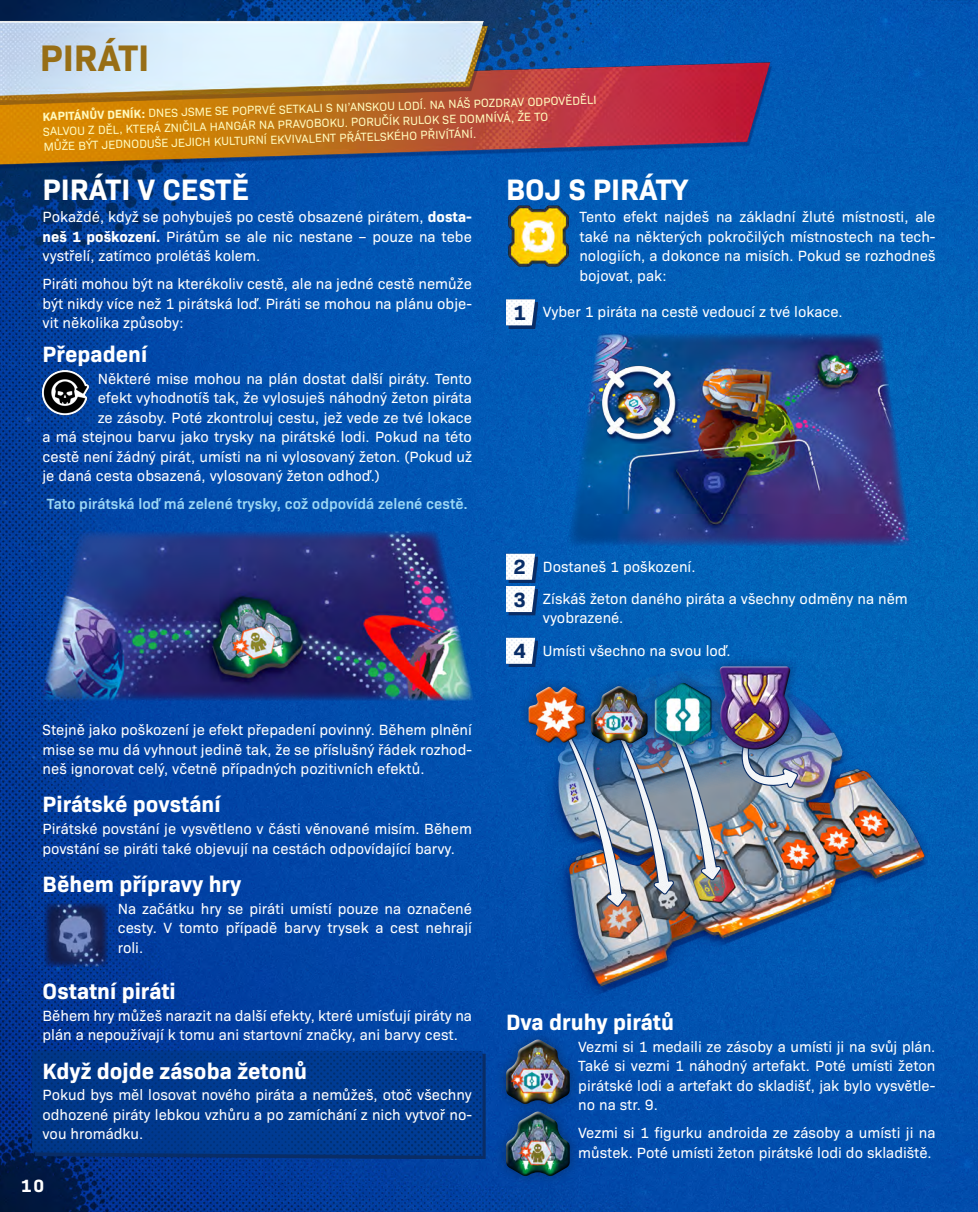
<style>
.page{position:relative;width:978px;height:1212px;background:#fff}
.page>*{position:absolute;margin:0;border:0;box-sizing:border-box;transform-origin:0 0}
.Heading_1{font:700 37.5px "Bio Sans";color:#976e16}
.Heading_2{font:700 30px "Bio Sans";color:#fff}
.Heading_3{font:700 22.5px "Bio Sans";color:#fff}
.t1{font:700 20.85px "Bio Sans";color:#092d67}
.t2{font:700 18px "Bio Sans";color:#fff}
.t3{font:15px/19.5px "Bio Sans";color:#fff;text-align:justify}
.Pictures_description{font:600 15px "Bio Sans";color:#9cd8f5}
.Captain_s_Log{font:12px/14.7px "Bio Sans";color:#fff9bc}
.s1{font-weight:700}
</style>
<div class="page">
<img style="left:0;top:0;width:978px;height:1212px">
<svg style="left:35px;top:1054px;width:451px;height:105px;fill:#082d67"></svg>
<img style="left:32px;top:1051px;width:451px;height:105px">
<img style="left:0;top:0;width:818px;height:172px">
<img style="left:0;top:0;width:503px;height:111px">
<img style="left:43px;top:370px;width:46px;height:46px">
<img style="left:38px;top:529px;width:439px;height:174px">
<img style="left:43px;top:901px;width:66px;height:67px">
<img style="left:506px;top:204px;width:65px;height:66px">
<svg style="left:509px;top:302px;width:29px;height:27px"></svg>
<img style="left:506px;top:299px;width:29px;height:26px">
<img style="left:565px;top:331px;width:348px;height:217px">
<img style="left:598px;top:363px;width:82px;height:80px">
<svg style="left:509px;top:557px;width:29px;height:26px"></svg>
<img style="left:506px;top:554px;width:29px;height:26px">
<svg style="left:509px;top:589px;width:29px;height:26px"></svg>
<img style="left:506px;top:586px;width:29px;height:26px">
<svg style="left:509px;top:641px;width:29px;height:26px"></svg>
<img style="left:506px;top:638px;width:29px;height:26px">
<img style="left:546px;top:660px;width:381px;height:340px">
<img style="left:558px;top:752px;width:164px;height:156px">
<img style="left:736px;top:760px;width:61px;height:30px">
<svg style="left:739px;top:760px;width:60px;height:28px"></svg>
<div style="left:581px;top:676px;width:77px;height:77px;background:#092d67;opacity:.75"></div>
<div style="left:588px;top:685px;width:60px;height:50px;background:#fff;opacity:.75"></div>
<div style="left:589px;top:694px;width:59px;height:51px;background:#000;opacity:.75"></div>
<div style="left:518px;top:677px;width:77px;height:75px;background:#092d67;opacity:.75"></div>
<div style="left:527px;top:686px;width:58px;height:51px;background:#fff;opacity:.75"></div>
<div style="left:527px;top:692px;width:58px;height:51px;background:#000;opacity:.75"></div>
<div style="left:645px;top:673px;width:76px;height:83px;background:#092d67;opacity:.75"></div>
<div style="left:654px;top:694px;width:33px;height:53px;background:#fff;opacity:.75"></div>
<div style="left:656px;top:682px;width:57px;height:65px;background:#000;opacity:.75"></div>
<div style="left:710px;top:656px;width:90px;height:104px;background:#092d67;opacity:.75"></div>
<div style="left:719px;top:666px;width:73px;height:66px;background:#fff;opacity:.75"></div>
<div style="left:721px;top:667px;width:72px;height:84px;background:#000;opacity:.75"></div>
<div style="left:494px;top:1029px;width:87px;height:86px;background:#0149a9"></div>
<div style="left:503px;top:1038px;width:68px;height:57px;background:#fff;opacity:.75"></div>
<div style="left:504px;top:1049px;width:67px;height:57px;background:#000;opacity:.75"></div>
<div style="left:494px;top:1101px;width:87px;height:86px;background:#092d67;opacity:.75"></div>
<div style="left:503px;top:1110px;width:68px;height:57px;background:#fff;opacity:.75"></div>
<div style="left:504px;top:1121px;width:67px;height:57px;background:#000;opacity:.75"></div>
<p class="Heading_1" style="left:40px;top:29px;width:111px">PIRÁTI</p>
<p class="Captain_s_Log" style="left:42px;top:110px;width:556px;rotate:-2deg"><span class="s1">KAPITÁNŮV DENÍK:</span> DNES JSME SE POPRVÉ SETKALI S NI’ANSKOU LODÍ. NA NÁŠ POZDRAV ODPOVĚDĚLI<br>SALVOU Z DĚL, KTERÁ ZNIČILA HANGÁR NA PRAVOBOKU. PORUČÍK RULOK SE DOMNÍVÁ, ŽE TO<br>MŮŽE BÝT JEDNODUŠE JEJICH KULTURNÍ EKVIVALENT PŘÁTELSKÉHO PŘIVÍTÁNÍ.</p>
<p class="Heading_2" style="left:43px;top:167px;width:208px">PIRÁTI V CESTĚ</p>
<p class="t3" style="left:43px;top:206px;width:431px">Pokaždé, když se pohybuješ po cestě obsazené pirátem, <span class="s1">dosta&shy;neš 1 poškození.</span> Pirátům se ale nic nestane – pouze na tebe vystřelí, zatímco prolétáš kolem.</p>
<p class="t3" style="left:43px;top:273px;width:431px">Piráti mohou být na kterékoliv cestě, ale na jedné cestě nemůže být nikdy více než 1 pirátská loď. Piráti se mohou na plánu obje&shy;vit několika způsoby:</p>
<p class="Heading_3" style="left:43px;top:337px;width:106px">Přepadení</p>
<p class="t3" style="left:98px;top:368px;width:376px">Některé mise mohou na plán dostat další piráty. Tento</p>
<p class="t3" style="left:98px;top:387px;width:376px">efekt vyhodnotíš tak, že vylosuješ náhodný žeton piráta</p>
<p class="t3" style="left:98px;top:407px;width:376px">ze zásoby. Poté zkontroluj cestu, jež vede ze tvé lokace</p>
<p class="t3" style="left:43px;top:426px;width:431px">a má stejnou barvu jako trysky na pirátské lodi. Pokud na této</p>
<p class="t3" style="left:43px;top:446px;width:431px">cestě není žádný pirát, umísti na ni vylosovaný žeton. (Pokud už</p>
<p class="t3" style="left:43px;top:465px;width:339px">je daná cesta obsazená, vylosovaný žeton odhoď.)</p>
<p class="Pictures_description" style="left:47px;top:493px;width:423px">Tato pirátská loď má zelené trysky, což odpovídá zelené cestě.</p>
<p class="t3" style="left:43px;top:719px;width:431px">Stejně jako poškození je efekt přepadení povinný. Během plnění mise se mu dá vyhnout jedině tak, že se příslušný řádek rozhod&shy;neš ignorovat celý, včetně případných pozitivních efektů.</p>
<p class="Heading_3" style="left:43px;top:787px;width:180px">Pirátské povstání</p>
<p class="t3" style="left:43px;top:818px;width:431px">Pirátské povstání je vysvětleno v části věnované misím. Během povstání se piráti také objevují na cestách odpovídající barvy.</p>
<p class="Heading_3" style="left:43px;top:867px;width:200px">Během přípravy hry</p>
<p class="t3" style="left:118px;top:897px;width:356px">Na začátku hry se piráti umístí pouze na označené cesty. V tomto případě barvy trysek a cest nehrají roli.</p>
<p class="Heading_3" style="left:43px;top:974px;width:135px">Ostatní piráti</p>
<p class="t3" style="left:43px;top:1005px;width:431px">Během hry můžeš narazit na další efekty, které umísťují piráty na plán a nepoužívají k tomu ani startovní značky, ani barvy cest.</p>
<p class="Heading_3" style="left:43px;top:1053px;width:266px">Když dojde zásoba žetonů</p>
<p class="t3" style="left:43px;top:1084px;width:431px">Pokud bys měl losovat nového piráta a nemůžeš, otoč všechny odhozené piráty lebkou vzhůru a po zamíchání z nich vytvoř no&shy;vou hromádku.</p>
<p class="t2" style="left:21px;top:1172px;width:25px">10</p>
<p class="Heading_2" style="left:506px;top:167px;width:183px">BOJ S PIRÁTY</p>
<p class="t3" style="left:579px;top:206px;width:358px">Tento efekt najdeš na základní žluté místnosti, ale také na některých pokročilých místnostech na tech&shy;nologiích, a dokonce na misích. Pokud se rozhodneš bojovat, pak:</p>
<p class="t1" style="left:513px;top:297px;width:14px">1</p>
<p class="t3" style="left:543px;top:301px;width:301px">Vyber 1 piráta na cestě vedoucí z tvé lokace.</p>
<p class="t1" style="left:513px;top:551px;width:14px">2</p>
<p class="t3" style="left:543px;top:555px;width:154px">Dostaneš 1 poškození.</p>
<p class="t1" style="left:513px;top:583px;width:14px">3</p>
<p class="t3" style="left:543px;top:588px;width:366px">Získáš žeton daného piráta a všechny odměny na něm vyobrazené.</p>
<p class="t1" style="left:513px;top:635px;width:14px">4</p>
<p class="t3" style="left:543px;top:639px;width:189px">Umísti všechno na svou loď.</p>
<p class="Heading_3" style="left:506px;top:1005px;width:170px">Dva druhy pirátů</p>
<p class="t3" style="left:578px;top:1035px;width:359px">Vezmi si 1 medaili ze zásoby a umísti ji na svůj plán.<br>Také si vezmi 1 náhodný artefakt. Poté umísti žeton pirátské lodi a artefakt do skladišť, jak bylo vysvětle&shy;no na str. 9.</p>
<p class="t3" style="left:578px;top:1122px;width:359px">Vezmi si 1 figurku androida ze zásoby a umísti ji na můstek. Poté umísti žeton pirátské lodi do skladiště.</p>
</div>
